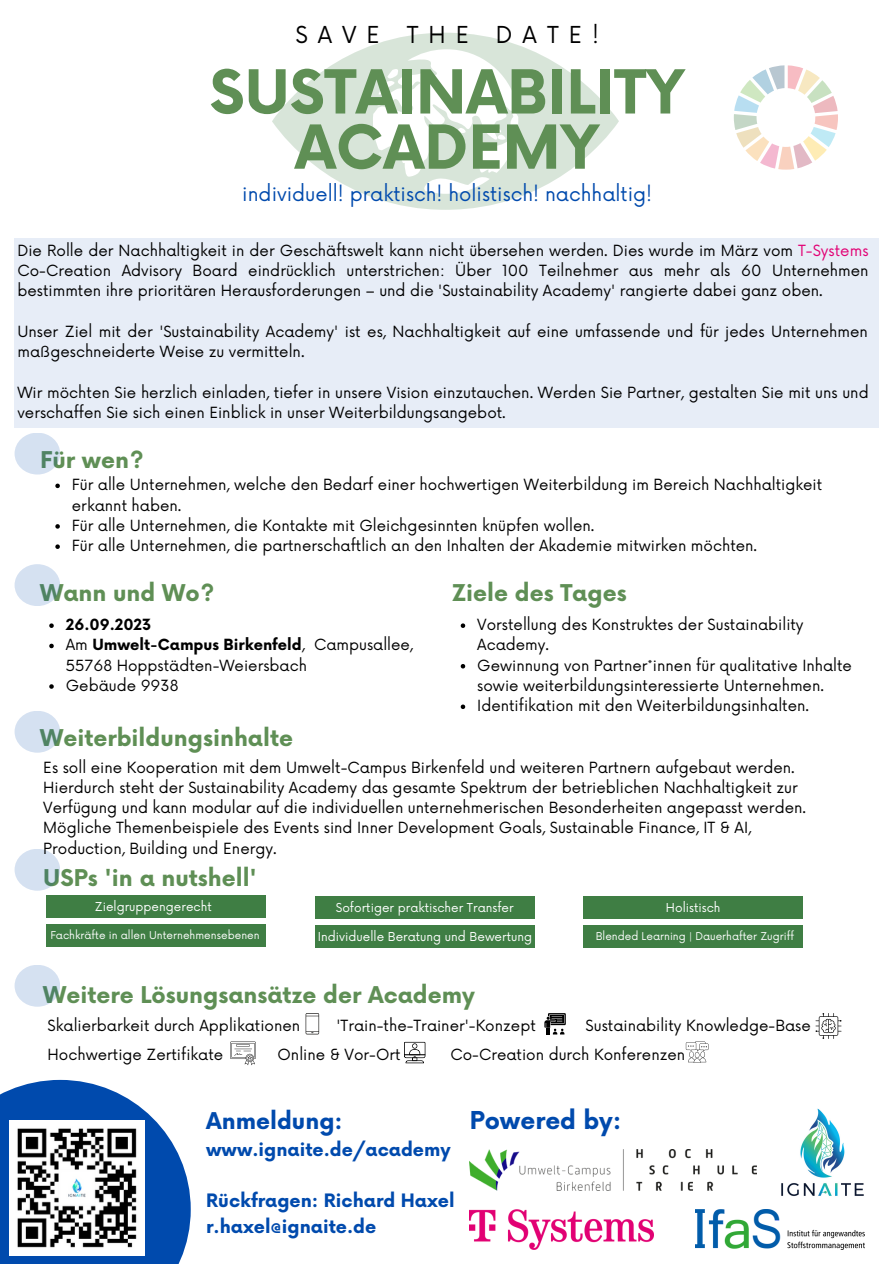
<style>
.page{position:relative;width:894px;height:1264px;background:#fff}
.page>*{position:absolute;margin:0;border:0;box-sizing:border-box;transform-origin:0 0}
.t1{font:700 59.1px/55.2px "Now";color:#5f8f55;text-align:center}
.t2{font:700 24px "Now";color:#004aad}
.t3{font:22.8px "Now";letter-spacing:.44em;color:#000}
.t4{font:700 22.5px "Now";color:#5f8f55}
.t5{font:700 22.5px "Now";color:#004aad}
.t6{font:19.5px "Now";color:#004aad}
.t7{font:700 18px "Now";color:#004aad}
.t8{font:15px/20.2px "Now";color:#000}
.t9{font:700 15px "Now";color:#000}
.t10{font:12px "Now";color:#fff}
.t11{font:10.5px "Now";color:#fff}
.s1{color:#e20074}
.s2{font-weight:700}
</style>
<div class="page">
<svg style="left:0;top:1079px;width:191px;height:184px;fill:#004aad"></svg>
<svg style="left:734px;top:65px;width:103px;height:105px"></svg>
<svg style="left:272px;top:33px;width:346px;height:177px;fill:#d8e5d9"></svg>
<div style="left:15px;top:432px;width:45px;height:42px;background:#d5e1f1;border-radius:50%"></div>
<div style="left:15px;top:238px;width:863px;height:190px;background:#e7edf7"></div>
<div style="left:15px;top:564px;width:45px;height:42px;background:#d5e1f1;border-radius:50%"></div>
<div style="left:46px;top:895px;width:220px;height:22px;background:#3f7e44"></div>
<div style="left:315px;top:896px;width:219px;height:22px;background:#3f7e44"></div>
<div style="left:583px;top:896px;width:220px;height:22px;background:#3f7e44"></div>
<div style="left:46px;top:924px;width:220px;height:23px;background:#3f7e44"></div>
<div style="left:315px;top:925px;width:219px;height:22px;background:#3f7e44"></div>
<div style="left:583px;top:925px;width:220px;height:22px;background:#3f7e44"></div>
<div style="left:15px;top:710px;width:45px;height:42px;background:#d5e1f1;border-radius:50%"></div>
<svg style="left:305px;top:1013px;width:14px;height:21px"></svg>
<svg style="left:544px;top:1013px;width:21px;height:21px"></svg>
<svg style="left:815px;top:1013px;width:26px;height:25px"></svg>
<svg style="left:230px;top:1041px;width:26px;height:24px"></svg>
<svg style="left:404px;top:1041px;width:21px;height:22px"></svg>
<svg style="left:685px;top:1041px;width:23px;height:21px"></svg>
<div style="left:15px;top:848px;width:45px;height:42px;background:#d5e1f1;border-radius:50%"></div>
<div style="left:15px;top:964px;width:45px;height:42px;background:#d5e1f1;border-radius:50%"></div>
<img style="left:10px;top:1120px;width:134px;height:134px">
<svg style="left:460px;top:623px;width:5px;height:5px"></svg>
<svg style="left:460px;top:664px;width:5px;height:4px"></svg>
<svg style="left:460px;top:704px;width:5px;height:5px"></svg>
<svg style="left:55px;top:483px;width:5px;height:5px"></svg>
<svg style="left:55px;top:524px;width:5px;height:4px"></svg>
<svg style="left:55px;top:544px;width:5px;height:5px"></svg>
<svg style="left:49px;top:623px;width:5px;height:5px"></svg>
<svg style="left:49px;top:643px;width:5px;height:5px"></svg>
<svg style="left:49px;top:684px;width:5px;height:4px"></svg>
<img style="left:755px;top:1108px;width:110px;height:129px">
<img style="left:695px;top:1209px;width:169px;height:40px">
<img style="left:469px;top:1209px;width:184px;height:40px">
<img style="left:469px;top:1149px;width:286px;height:41px">
<p class="t3" style="left:295px;top:22px;width:305px">SAVE THE DATE!</p>
<p class="t1" style="left:209px;top:68px;width:476px">SUSTAINABILITY<br>ACADEMY</p>
<p class="t6" style="left:242px;top:183px;width:411px">individuell! praktisch! holistisch! nachhaltig!</p>
<p class="t8" style="left:17px;top:241px;width:852px;text-align:justify">Die Rolle der Nachhaltigkeit in der Geschäftswelt kann nicht übersehen werden. Dies wurde im März vom <span class="s1">T-Systems </span>Co-Creation Advisory Board eindrücklich unterstrichen: Über 100 Teilnehmer aus mehr als 60 Unternehmen bestimmten ihre prioritären Herausforderungen – und die 'Sustainability Academy' rangierte dabei ganz oben.</p>
<p class="t8" style="left:17px;top:322px;width:851px">Unser Ziel mit der 'Sustainability Academy' ist es, Nachhaltigkeit auf eine umfassende und für jedes Unternehmen maßgeschneiderte Weise zu vermitteln.</p>
<p class="t8" style="left:17px;top:383px;width:852px">Wir möchten Sie herzlich einladen, tiefer in unsere Vision einzutauchen. Werden Sie Partner, gestalten Sie mit uns und verschaffen Sie sich einen Einblick in unser Weiterbildungsangebot.</p>
<p class="t4" style="left:40px;top:448px;width:105px">Für wen?</p>
<p class="t8" style="left:72px;top:475px;width:751px">Für alle Unternehmen, welche den Bedarf einer hochwertigen Weiterbildung im Bereich Nachhaltigkeit erkannt haben.</p>
<p class="t8" style="left:72px;top:516px;width:524px">Für alle Unternehmen, die Kontakte mit Gleichgesinnten knüpfen wollen.</p>
<p class="t8" style="left:72px;top:536px;width:686px">Für alle Unternehmen, die partnerschaftlich an den Inhalten der Akademie mitwirken möchten.</p>
<p class="t4" style="left:40px;top:581px;width:176px">Wann und Wo?</p>
<p class="t9" style="left:66px;top:616px;width:87px">26.09.2023</p>
<p class="t8" style="left:66px;top:635px;width:349px">Am <span class="s2">Umwelt-Campus Birkenfeld</span>, Campusallee,<br>55768 Hoppstädten-Weiersbach</p>
<p class="t8" style="left:66px;top:676px;width:114px">Gebäude 9938</p>
<p class="t4" style="left:40px;top:725px;width:254px">Weiterbildungsinhalte</p>
<p class="t4" style="left:451px;top:581px;width:176px">Ziele des Tages</p>
<p class="t8" style="left:477px;top:615px;width:328px">Vorstellung des Konstruktes der Sustainability<br>Academy.</p>
<p class="t8" style="left:477px;top:656px;width:376px">Gewinnung von Partner*innen für qualitative Inhalte sowie weiterbildungsinteressierte Unternehmen.</p>
<p class="t8" style="left:477px;top:696px;width:333px">Identifikation mit den Weiterbildungsinhalten.</p>
<p class="t8" style="left:43px;top:757px;width:764px">Es soll eine Kooperation mit dem Umwelt-Campus Birkenfeld und weiteren Partnern aufgebaut werden.<br>Hierdurch steht der Sustainability Academy das gesamte Spektrum der betrieblichen Nachhaltigkeit zur<br>Verfügung und kann modular auf die individuellen unternehmerischen Besonderheiten angepasst werden.</p>
<p class="t8" style="left:43px;top:818px;width:709px">Mögliche Themenbeispiele des Events sind Inner Development Goals, Sustainable Finance, IT &amp; AI,<br>Production, Building und Energy.</p>
<p class="t4" style="left:43px;top:865px;width:215px">USPs 'in a nutshell'</p>
<p class="t10" style="left:95px;top:899px;width:118px">Zielgruppengerecht</p>
<p class="t11" style="left:50px;top:929px;width:211px">Fachkräfte in allen Unternehmensebenen</p>
<p class="t10" style="left:336px;top:900px;width:179px">Sofortiger praktischer Transfer</p>
<p class="t10" style="left:665px;top:901px;width:56px">Holistisch</p>
<p class="t10" style="left:318px;top:929px;width:216px">Individuelle Beratung und Bewertung</p>
<p class="t11" style="left:595px;top:930px;width:200px">Blended Learning | Dauerhafter Zugriff</p>
<p class="t4" style="left:43px;top:983px;width:433px">Weitere Lösungsansätze der Academy</p>
<p class="t8" style="left:48px;top:1016px;width:254px">Skalierbarkeit durch Applikationen</p>
<p class="t8" style="left:336px;top:1016px;width:201px">'Train-the-Trainer'-Konzept</p>
<p class="t8" style="left:585px;top:1016px;width:227px">Sustainability Knowledge-Base</p>
<p class="t8" style="left:48px;top:1045px;width:177px">Hochwertige Zertifikate</p>
<p class="t8" style="left:277px;top:1045px;width:124px">Online &amp; Vor-Ort</p>
<p class="t8" style="left:450px;top:1045px;width:236px">Co-Creation durch Konferenzen</p>
<p class="t5" style="left:206px;top:1108px;width:138px">Anmeldung:</p>
<p class="t2" style="left:469px;top:1107px;width:153px">Powered by:</p>
<p class="t7" style="left:206px;top:1140px;width:246px">www.ignaite.de/academy</p>
<p class="t7" style="left:206px;top:1190px;width:250px">Rückfragen: Richard Haxel</p>
<p class="t7" style="left:206px;top:1216px;width:171px">r.haxel@ignaite.de</p>
</div>
